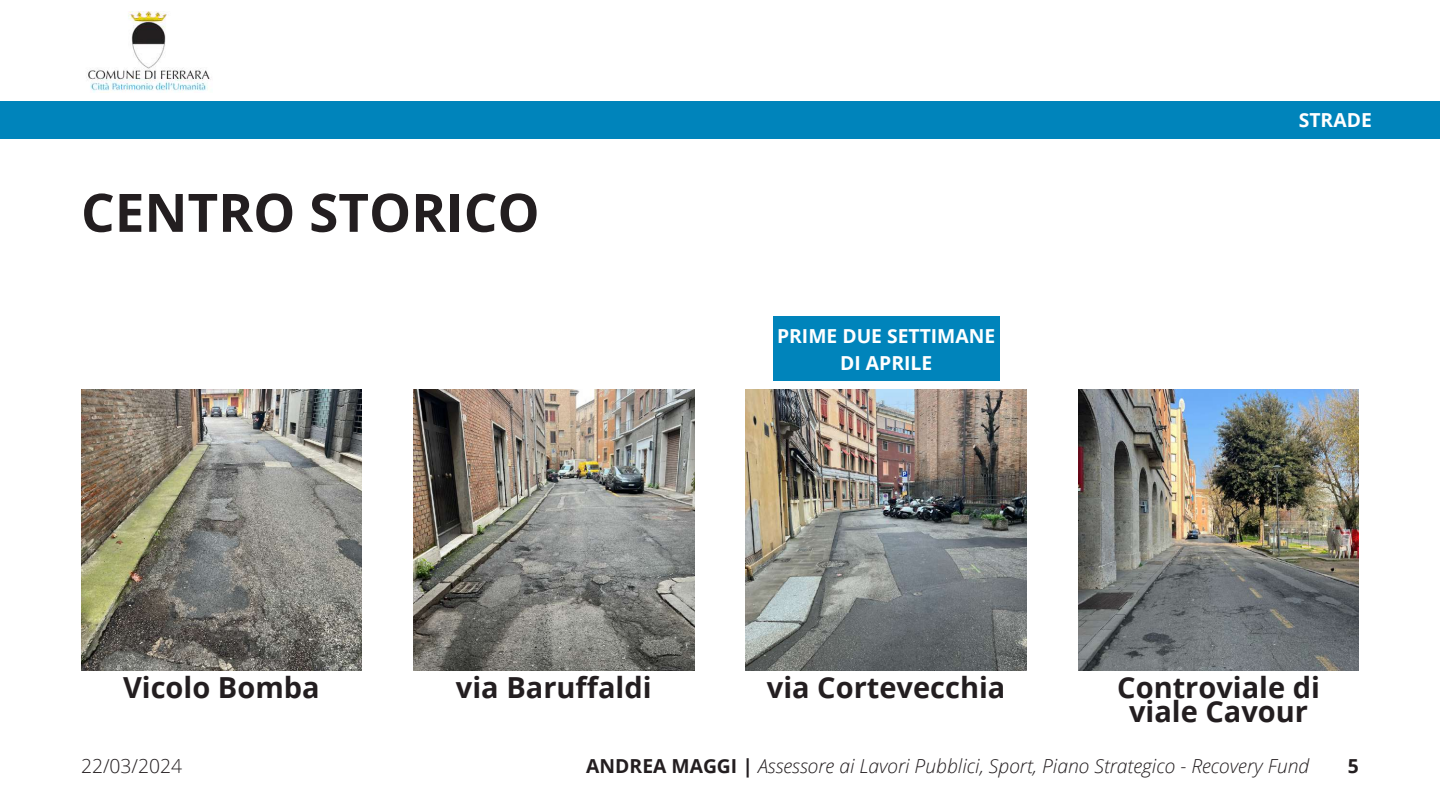
<style>
.page{position:relative;width:1440px;height:810px;background:#fff}
.page>*{position:absolute;margin:0;border:0;box-sizing:border-box;transform-origin:0 0}
.t1{font:700 53px "Open Sans";color:#231e20}
.t2{font:700 29px/24px "Open Sans";color:#231e20;text-align:center}
.t3{font:italic 300 19.3px "Open Sans";color:#231e20}
.t4{font:700 19.3px/27px "Open Sans";color:#fff;text-align:center}
.t5{font:300 19.3px "Open Sans";color:#231e20}
.t6{font:700 19.3px "Open Sans";color:#231e20}
.s1{font-weight:700;font-style:normal}
</style>
<div class="page">
<img style="left:81px;top:390px;width:281px;height:281px">
<img style="left:413px;top:390px;width:281px;height:281px">
<img style="left:746px;top:390px;width:281px;height:281px">
<img style="left:1078px;top:390px;width:281px;height:281px">
<div style="left:773px;top:316px;width:227px;height:65px;background:#0084bb"></div>
<div style="left:0;top:101px;width:1440px;height:38px;background:#0084bb"></div>
<img style="left:86px;top:11px;width:125px;height:82px">
<h1 class="t1" style="left:81px;top:175px;width:460px">CENTRO STORICO</h1>
<p class="t4" style="left:777px;top:322px;width:220px">PRIME DUE SETTIMANE<br>DI APRILE</p>
<p class="t4" style="left:1299px;top:106px;width:74px">STRADE</p>
<h2 class="t2" style="left:123px;top:675px;width:198px">Vicolo Bomba</h2>
<h2 class="t2" style="left:456px;top:675px;width:197px">via Baruffaldi</h2>
<h2 class="t2" style="left:767px;top:675px;width:240px">via Cortevecchia</h2>
<h2 class="t2" style="left:1117px;top:675px;width:204px">Controviale di viale Cavour</h2>
<p class="t3" style="left:586px;top:753px;width:724px"><span class="s1">ANDREA MAGGI |</span> Assessore ai Lavori Pubblici, Sport, Piano Strategico - Recovery Fund</p>
<p class="t6" style="left:1348px;top:753px;width:13px">5</p>
<p class="t5" style="left:81px;top:753px;width:103px">22/03/2024</p>
</div>
